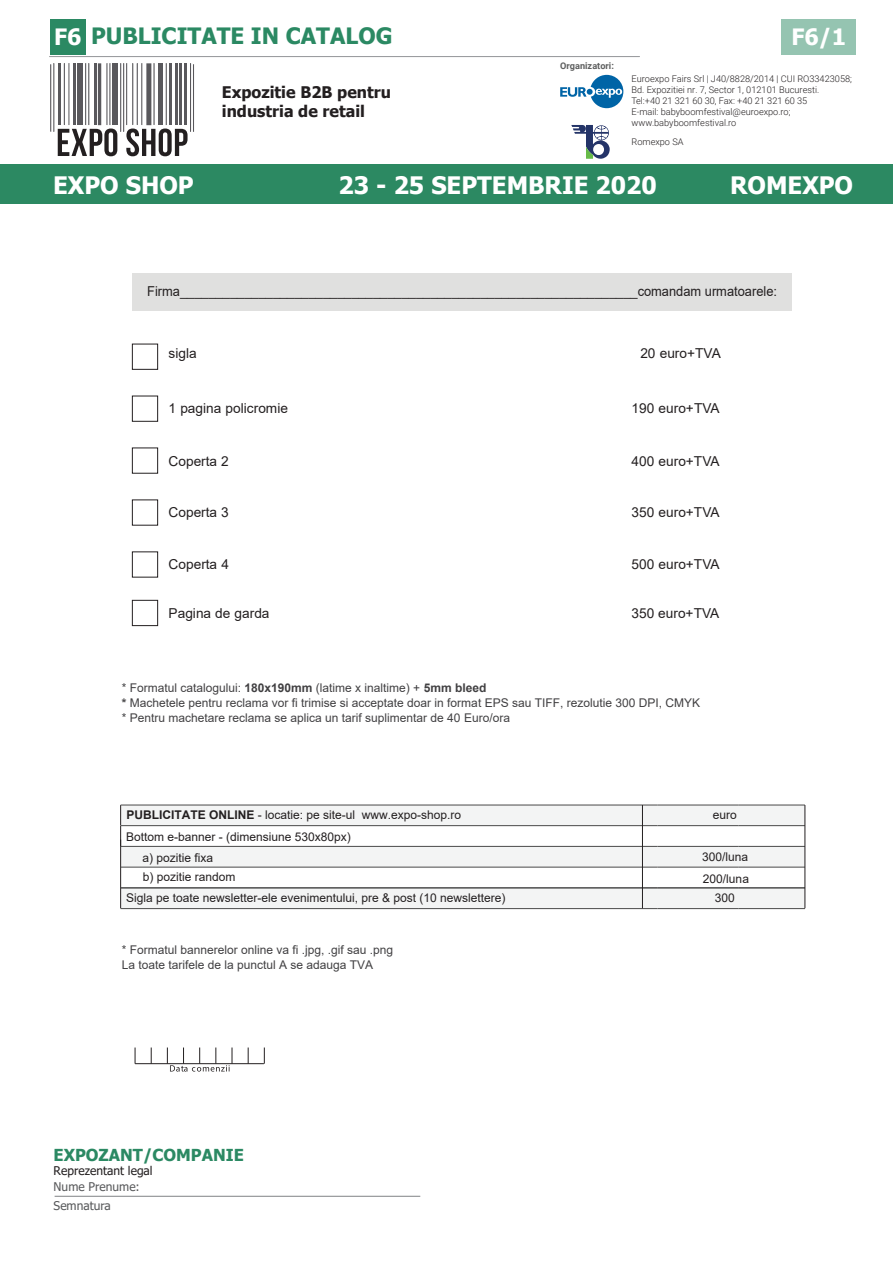
<style>
.page{position:relative;width:893px;height:1263px;background:#fff}
.page>*{position:absolute;margin:0;border:0;box-sizing:border-box;transform-origin:0 0}
.t1{font:700 24px "Tahoma";color:#fff}
.t2{font:700 22.5px "Tahoma";color:#2b8963}
.t3{font:700 22.5px "Tahoma";color:#fff}
.t4{font:700 16.5px "Tahoma";color:#2b8963}
.t5{font:700 16.05px/19.2px "Tahoma";color:#231f20}
.t6{font:13.65px "Arial";color:#231f20}
.t7{font:13.65px "Arial";color:#231f20;scale:.94 1}
.t8{font:12px/15px "Arial";color:#414042}
.t9{font:12px/21.1px "Arial";color:#231f20}
.t10{font:12px "Tahoma";color:#58595b}
.t11{font:12px "Tahoma";color:#231f20}
.t12{font:300 9.15px/11.1px "Roboto";color:#231f20}
.t13{font:700 9.15px "Roboto";color:#5e5f5f}
.s1{color:#fff}
.s2{font-weight:700}
</style>
<div class="page">
<hr style="left:50px;top:56px;width:589px;height:1px;background:#939598">
<div style="left:50px;top:19px;width:36px;height:36px;background:#2b8963"></div>
<div style="left:782px;top:19px;width:74px;height:36px;background:#95c4b1"></div>
<div style="left:132px;top:273px;width:659px;height:38px;background:#e0e0df"></div>
<div style="left:132px;top:344px;width:26px;height:26px;border:1px solid #231f20"></div>
<div style="left:132px;top:396px;width:26px;height:26px;border:1px solid #231f20"></div>
<div style="left:132px;top:500px;width:26px;height:25px;border:1px solid #231f20"></div>
<div style="left:132px;top:448px;width:26px;height:25px;border:1px solid #231f20"></div>
<div style="left:132px;top:552px;width:26px;height:25px;border:1px solid #231f20"></div>
<div style="left:132px;top:600px;width:26px;height:26px;border:1px solid #231f20"></div>
<hr style="left:135px;top:1063px;width:129px;height:1px;background:#231f20">
<svg style="left:135px;top:1047px;width:1px;height:17px"></svg>
<svg style="left:151px;top:1047px;width:1px;height:17px"></svg>
<svg style="left:167px;top:1047px;width:66px;height:24px"></svg>
<svg style="left:248px;top:1047px;width:1px;height:17px"></svg>
<svg style="left:264px;top:1047px;width:1px;height:17px"></svg>
<div style="left:738px;top:888px;width:67px;height:20px;background:#f3f4f4"></div>
<div style="left:657px;top:888px;width:81px;height:20px;background:#f3f4f4"></div>
<div style="left:121px;top:888px;width:536px;height:20px;background:#f3f4f4"></div>
<div style="left:738px;top:846px;width:67px;height:21px;background:#f3f4f4"></div>
<div style="left:657px;top:846px;width:81px;height:21px;background:#f3f4f4"></div>
<div style="left:121px;top:846px;width:536px;height:21px;background:#f3f4f4"></div>
<div style="left:738px;top:805px;width:67px;height:21px;background:#f3f4f4"></div>
<div style="left:657px;top:805px;width:81px;height:21px;background:#f3f4f4"></div>
<div style="left:121px;top:805px;width:536px;height:21px;background:#f3f4f4"></div>
<svg style="left:120px;top:805px;width:1px;height:34px"></svg>
<hr style="left:120px;top:839px;width:1px;height:69px;background:#231f20">
<hr style="left:121px;top:825px;width:536px;height:1px;background:#494949">
<hr style="left:657px;top:825px;width:81px;height:1px;background:#494949">
<hr style="left:738px;top:825px;width:67px;height:1px;background:#494949">
<hr style="left:121px;top:805px;width:536px;height:1px;background:#494949">
<hr style="left:657px;top:805px;width:81px;height:1px;background:#494949">
<hr style="left:738px;top:805px;width:67px;height:1px;background:#494949">
<hr style="left:121px;top:846px;width:536px;height:1px;background:#494949">
<hr style="left:657px;top:846px;width:81px;height:1px;background:#494949">
<hr style="left:738px;top:846px;width:67px;height:1px;background:#494949">
<hr style="left:121px;top:867px;width:536px;height:1px;background:#494949">
<hr style="left:657px;top:867px;width:81px;height:1px;background:#494949">
<hr style="left:738px;top:867px;width:67px;height:1px;background:#494949">
<hr style="left:121px;top:888px;width:536px;height:1px;background:#494949">
<hr style="left:657px;top:888px;width:81px;height:1px;background:#494949">
<hr style="left:738px;top:888px;width:67px;height:1px;background:#494949">
<hr style="left:121px;top:908px;width:536px;height:1px;background:#494949">
<hr style="left:657px;top:908px;width:81px;height:1px;background:#494949">
<hr style="left:738px;top:908px;width:67px;height:1px;background:#494949">
<hr style="left:805px;top:805px;width:1px;height:103px;background:#231f20">
<hr style="left:642px;top:805px;width:1px;height:103px;background:#231f20">
<hr style="left:55px;top:1196px;width:365px;height:1px;background:#808285">
<div style="left:0;top:165px;width:893px;height:39px;background:#2c8962"></div>
<svg style="left:50px;top:63px;width:144px;height:93px"></svg>
<svg style="left:560px;top:75px;width:63px;height:33px"></svg>
<svg style="left:571px;top:125px;width:39px;height:34px"></svg>
<h2 class="t2" style="left:54px;top:20px;width:340px"><span class="s1">F6</span> PUBLICITATE IN CATALOG</h2>
<h2 class="t3" style="left:791px;top:21px;width:56px">F6/1</h2>
<h3 class="t5" style="left:222px;top:83px;width:171px">Expozitie B2B pentru industria de retail</h3>
<p class="t13" style="left:560px;top:59px;width:55px">Organizatori:</p>
<p class="t12" style="left:631px;top:72px;width:222px">Euroexpo Fairs Srl | J40/8828/2014 | CUI RO33423058; Bd. Expozitiei nr. 7, Sector 1, 012101 Bucuresti.<br>Tel:+40 21 321 60 30, Fax: +40 21 321 60 35<br>E-mail: babyboomfestival@euroexpo.ro; www.babyboomfestival.ro</p>
<p class="t12" style="left:631px;top:136px;width:53px">Romexpo SA</p>
<h1 class="t1" style="left:53px;top:168px;width:142px">EXPO SHOP</h1>
<h1 class="t1" style="left:339px;top:168px;width:320px">23 - 25 SEPTEMBRIE 2020</h1>
<h1 class="t1" style="left:730px;top:168px;width:125px">ROMEXPO</h1>
<p class="t7" style="left:147px;top:282px;width:671px">Firma________________________________________________________________comandam urmatoarele:</p>
<p class="t6" style="left:169px;top:344px;width:30px">sigla</p>
<p class="t6" style="left:640px;top:344px;width:82px">20 euro+TVA</p>
<p class="t6" style="left:169px;top:399px;width:121px">1 pagina policromie</p>
<p class="t6" style="left:631px;top:399px;width:90px">190 euro+TVA</p>
<p class="t6" style="left:169px;top:451px;width:62px">Coperta 2</p>
<p class="t6" style="left:631px;top:451px;width:90px">400 euro+TVA</p>
<p class="t6" style="left:169px;top:502px;width:62px">Coperta 3</p>
<p class="t6" style="left:631px;top:502px;width:90px">350 euro+TVA</p>
<p class="t6" style="left:169px;top:555px;width:62px">Coperta 4</p>
<p class="t6" style="left:631px;top:555px;width:90px">500 euro+TVA</p>
<p class="t6" style="left:169px;top:604px;width:102px">Pagina de garda</p>
<p class="t6" style="left:631px;top:604px;width:89px">350 euro+TVA</p>
<p class="t8" style="left:122px;top:680px;width:580px">* Formatul catalogului: <span class="s2">180x190mm</span> (latime x inaltime) + <span class="s2">5mm bleed<br>*</span> Machetele pentru reclama vor fi trimise si acceptate doar in format EPS sau TIFF, rezolutie 300 DPI, CMYK * Pentru machetare reclama se aplica un tarif suplimentar de 40 Euro/ora</p>
<p class="t9" style="left:126px;top:804px;width:336px"><span class="s2">PUBLICITATE ONLINE</span> - locatie: pe site-ul www.expo-shop.ro</p>
<p class="t9" style="left:713px;top:804px;width:26px">euro</p>
<p class="t9" style="left:142px;top:847px;width:72px">a) pozitie fixa</p>
<p class="t9" style="left:126px;top:826px;width:226px">Bottom e-banner - (dimensiune 530x80px)</p>
<p class="t9" style="left:143px;top:866px;width:94px">b) pozitie random</p>
<p class="t9" style="left:702px;top:846px;width:48px">300/luna<br>200/luna</p>
<p class="t9" style="left:126px;top:887px;width:381px">Sigla pe toate newsletter-ele evenimentului, pre &amp; post (10 newslettere)</p>
<p class="t9" style="left:715px;top:887px;width:22px">300</p>
<p class="t8" style="left:122px;top:942px;width:273px">* Formatul bannerelor online va fi .jpg, .gif sau .png<br>La toate tarifele de la punctul A se adauga TVA</p>
<h3 class="t4" style="left:54px;top:1143px;width:192px">EXPOZANT/COMPANIE</h3>
<p class="t10" style="left:54px;top:1197px;width:59px">Semnatura</p>
<p class="t11" style="left:54px;top:1163px;width:101px">Reprezentant legal</p>
<p class="t10" style="left:54px;top:1179px;width:88px">Nume Prenume:</p>
</div>
